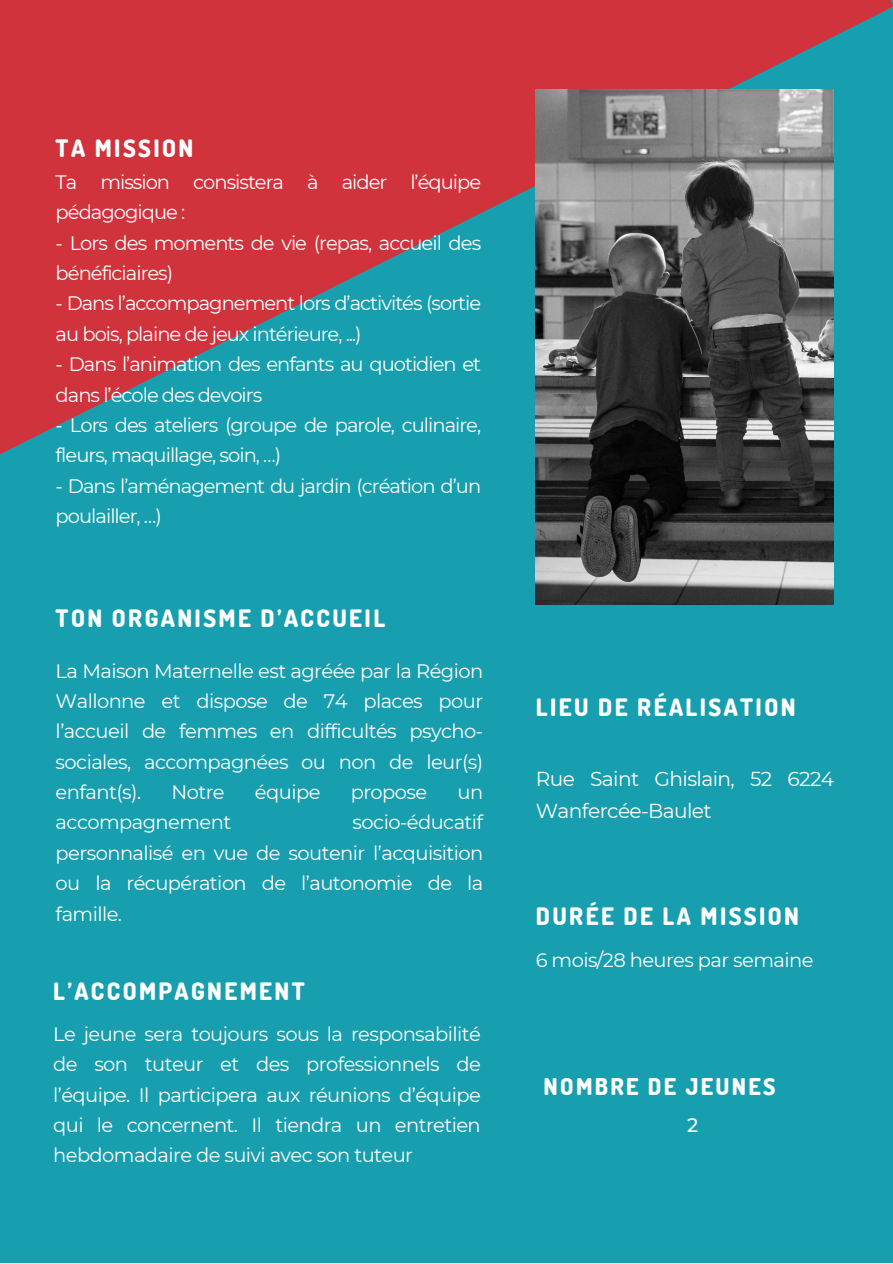
<style>
.page{position:relative;width:893px;height:1264px;background:#fff}
.page>*{position:absolute;margin:0;border:0;box-sizing:border-box;transform-origin:0 0}
.t1{font:800 24px "Dosis";letter-spacing:.1em;color:#fff}
.t2{font:800 23.1px "Dosis";letter-spacing:.1em;color:#fff}
.t3{font:20.25px/31.5px "Montserrat";letter-spacing:-.03em;color:#fff}
.t4{font:19.5px/30.3px "Montserrat";letter-spacing:-.05em;color:#fff}
.t5{font:19.5px "Montserrat";letter-spacing:-.03em;color:#fff}
.t6{font:500 19.5px "Montserrat";color:#fff}
</style>
<div class="page">
<div style="left:0;top:0;width:892px;height:1262px;background:#179faf"></div>
<svg style="left:0;top:0;width:892px;height:454px;fill:#d1333d"></svg>
<img style="left:535px;top:89px;width:298px;height:515px">
<p class="t1" style="left:56px;top:133px;width:139px">TA MISSION</p>
<p class="t4" style="left:56px;top:167px;width:427px">Ta mission consistera à aider l’équipe pédagogique :</p>
<p class="t4" style="left:56px;top:227px;width:427px">- Lors des moments de vie (repas, accueil des bénéficiaires)</p>
<p class="t4" style="left:56px;top:288px;width:427px">- Dans l’accompagnement lors d’activités (sortie au bois, plaine de jeux intérieure, ...)</p>
<p class="t4" style="left:56px;top:349px;width:427px">- Dans l’animation des enfants au quotidien et dans l’école des devoirs</p>
<p class="t4" style="left:56px;top:410px;width:427px">- Lors des ateliers (groupe de parole, culinaire, fleurs, maquillage, soin, …)</p>
<p class="t4" style="left:56px;top:470px;width:427px">- Dans l’aménagement du jardin (création d’un poulailler, …)</p>
<p class="t1" style="left:56px;top:602px;width:331px">TON ORGANISME D’ACCUEIL</p>
<p class="t4" style="left:56px;top:655px;width:429px;text-align:justify">La Maison Maternelle est agréée par la Région Wallonne et dispose de 74 places pour l’accueil de femmes en difficultés psycho&shy;sociales, accompagnées ou non de leur(s) enfant(s).</p>
<p class="t4" style="left:171px;top:777px;width:55px">Notre</p>
<p class="t4" style="left:255px;top:777px;width:67px">équipe</p>
<p class="t5" style="left:350px;top:780px;width:78px">propose</p>
<p class="t4" style="left:457px;top:777px;width:27px">un</p>
<p class="t5" style="left:56px;top:810px;width:177px">accompagnement</p>
<p class="t4" style="left:56px;top:807px;width:429px;text-align:justify;text-indent:297px">socio-éducatif personnalisé en vue de soutenir l’acquisition ou la récupération de l’autonomie de la famille.</p>
<p class="t1" style="left:53px;top:975px;width:253px">L’ACCOMPAGNEMENT</p>
<p class="t4" style="left:53px;top:1018px;width:429px;text-align:justify">Le jeune sera toujours sous la responsabilité de son tuteur et des professionnels de l’équipe. Il participera aux réunions d’équipe qui le concernent. Il tiendra un entretien hebdomadaire de suivi avec son tuteur</p>
<p class="t1" style="left:535px;top:691px;width:261px">LIEU DE RÉALISATION</p>
<p class="t3" style="left:535px;top:763px;width:300px">Rue Saint Ghislain, 52 6224<br>Wanfercée-Baulet</p>
<p class="t1" style="left:535px;top:900px;width:265px">DURÉE DE LA MISSION</p>
<p class="t5" style="left:535px;top:948px;width:279px">6 mois/28 heures par semaine</p>
<p class="t2" style="left:543px;top:1071px;width:233px">NOMBRE DE JEUNES</p>
<p class="t6" style="left:687px;top:1113px;width:13px">2</p>
</div>
